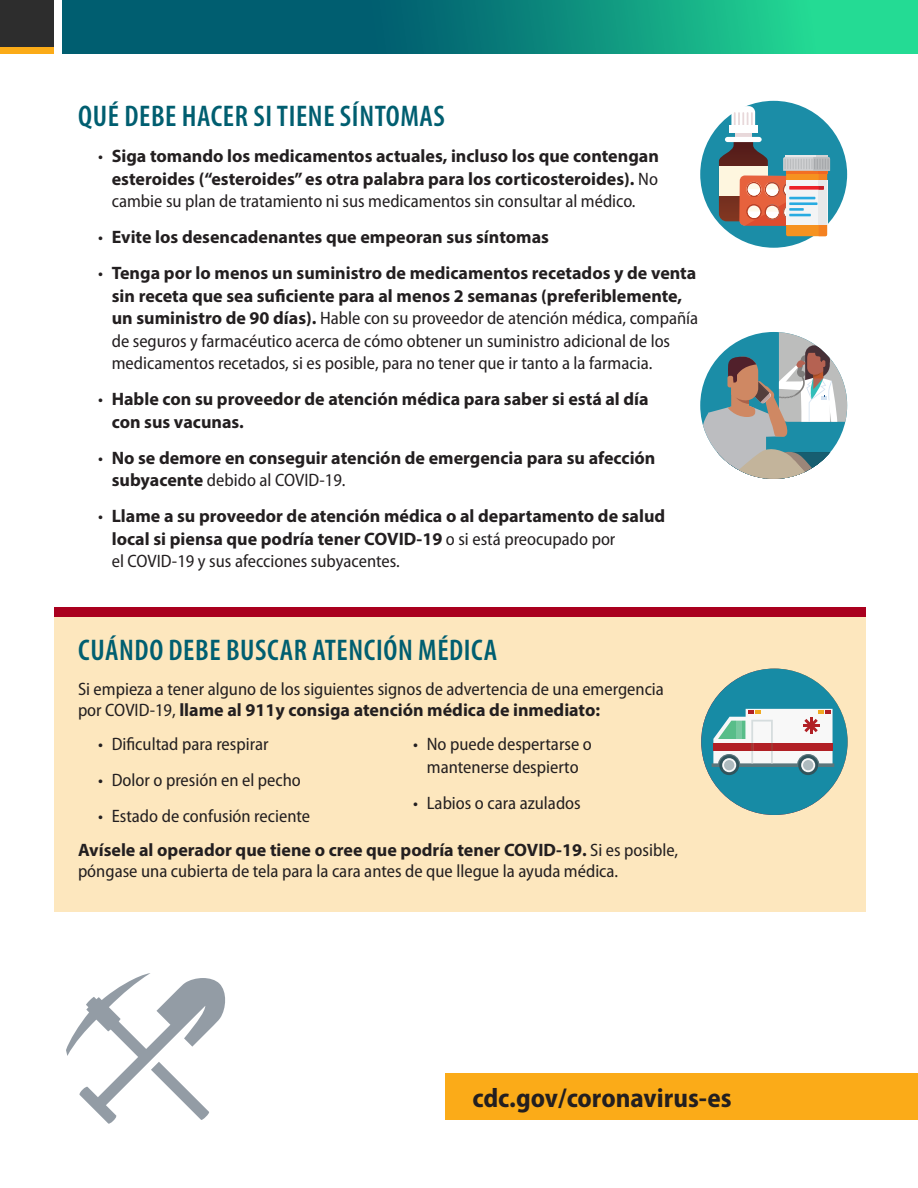
<style>
.page{position:relative;width:918px;height:1188px;background:#fff}
.page>*{position:absolute;margin:0;border:0;box-sizing:border-box;transform-origin:0 0}
.t1{font:600 condensed 30px "Myriad Pro";letter-spacing:.02em;color:#005e70}
.BOTTOM_LINK_For_more{font:700 semi-condensed 27px "Myriad Pro";color:#231f20}
.p_myriad{font:semi-condensed 18px/22.5px "Myriad Pro";color:#231f20}
.t2{font:700 18px/22.5px "Myriad Pro";color:#231f20}
.s1{font-weight:400;font-stretch:semi-condensed}
.s2{font-weight:700;font-stretch:normal}
</style>
<div class="page">
<div style="left:54px;top:610px;width:811px;height:302px;background:#fde7be"></div>
<div style="left:54px;top:608px;width:811px;height:9px;background:#aa001e"></div>
<div style="left:0;top:0;width:54px;height:47px;background:#2d2d2d"></div>
<div style="left:0;top:47px;width:54px;height:7px;background:#fbab18"></div>
<svg style="left:62px;top:0;width:856px;height:54px;background:#0c8a7c"></svg>
<svg style="left:66px;top:973px;width:159px;height:151px"></svg>
<div style="left:446px;top:1073px;width:472px;height:47px;background:#fbab18"></div>
<svg style="left:700px;top:332px;width:147px;height:147px"></svg>
<div style="left:700px;top:101px;width:147px;height:147px;background:#1b8da7;border-radius:50%"></div>
<div style="left:735px;top:131px;width:17px;height:7px;background:#e8d8da"></div>
<svg style="left:731px;top:106px;width:24px;height:20px"></svg>
<hr style="left:751px;top:112px;width:2px;height:20px;background:#e8d8da">
<div style="left:729px;top:126px;width:29px;height:7px;background:#fff"></div>
<div style="left:725px;top:137px;width:37px;height:5px;background:#fff;border-radius:3px"></div>
<svg style="left:719px;top:139px;width:111px;height:97px"></svg>
<hr style="left:789px;top:197px;width:26px;height:2px;background:#28abe1">
<hr style="left:789px;top:202px;width:28px;height:3px;background:#28abe1">
<hr style="left:789px;top:208px;width:15px;height:3px;background:#28abe1">
<hr style="left:789px;top:214px;width:22px;height:2px;background:#28abe1">
<div style="left:701px;top:669px;width:147px;height:146px;background:#178ba5;border-radius:73px"></div>
<svg style="left:712px;top:709px;width:122px;height:66px"></svg>
<h3 class="t1" style="left:78px;top:100px;width:368px">QUÉ DEBE HACER SI TIENE SÍNTOMAS</h3>
<p class="t2" style="left:112px;top:144px;width:549px;text-align:justify;text-indent:-14px"><span class="s1">•</span> Siga tomando los medicamentos actuales, incluso los que contengan esteroides (“esteroides” es otra palabra para los corticosteroides). <span class="s1">No cambie su plan de tratamiento ni sus medicamentos sin consultar al médico.</span></p>
<p class="t2" style="left:98px;top:225px;width:452px"><span class="s1">•</span> Evite los desencadenantes que empeoran sus síntomas</p>
<p class="p_myriad" style="left:112px;top:262px;width:588px;text-indent:-14px">• <span class="s2">Tenga por lo menos un suministro de medicamentos recetados y de venta sin receta que sea suficiente para al menos 2 semanas (preferiblemente, un suministro de 90 días).</span> Hable con su proveedor de atención médica, compañía de seguros y farmacéutico acerca de cómo obtener un suministro adicional de los medicamentos recetados, si es posible, para no tener que ir tanto a la farmacia.</p>
<p class="t2" style="left:112px;top:387px;width:538px;text-indent:-14px"><span class="s1">•</span> Hable con su proveedor de atención médica para saber si está al día con sus vacunas.</p>
<p class="t2" style="left:112px;top:446px;width:545px;text-indent:-14px"><span class="s1">•</span> No se demore en conseguir atención de emergencia para su afección subyacente <span class="s1">debido al COVID-19.</span></p>
<p class="t2" style="left:112px;top:504px;width:555px;text-indent:-14px"><span class="s1">•</span> Llame a su proveedor de atención médica o al departamento de salud local si piensa que podría tener COVID-19 <span class="s1">o si está preocupado por<br>el COVID-19 y sus afecciones subyacentes.</span></p>
<h3 class="t1" style="left:78px;top:634px;width:420px">CUÁNDO DEBE BUSCAR ATENCIÓN MÉDICA</h3>
<p class="p_myriad" style="left:78px;top:678px;width:587px;line-height:21px">Si empieza a tener alguno de los siguientes signos de advertencia de una emergencia por COVID-19, <span class="s2">llame al 911y consiga atención médica de inmediato:</span></p>
<p class="p_myriad" style="left:98px;top:733px;width:172px">• Dificultad para respirar</p>
<p class="p_myriad" style="left:98px;top:769px;width:204px">• Dolor o presión en el pecho</p>
<p class="p_myriad" style="left:98px;top:805px;width:213px">• Estado de confusión reciente</p>
<p class="p_myriad" style="left:413px;top:733px;width:180px;text-align:center">• No puede despertarse o mantenerse despierto</p>
<p class="p_myriad" style="left:413px;top:792px;width:169px">• Labios o cara azulados</p>
<p class="p_myriad" style="left:78px;top:840px;width:602px;line-height:21px"><span class="s2">Avísele al operador que tiene o cree que podría tener COVID-19.</span> Si es posible, póngase una cubierta de tela para la cara antes de que llegue la ayuda médica.</p>
<p class="BOTTOM_LINK_For_more" style="left:472px;top:1082px;width:261px">cdc.gov/coronavirus-es</p>
</div>
